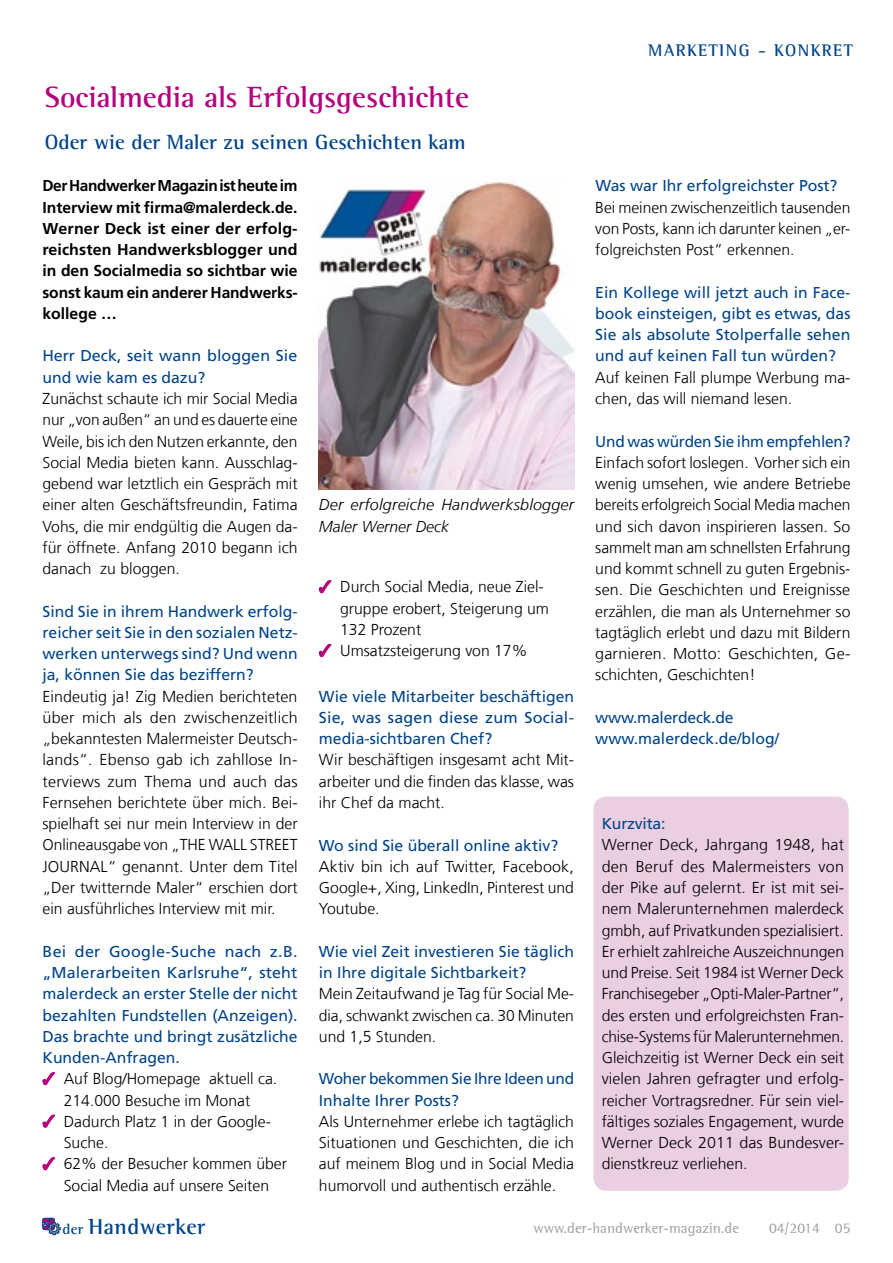
<style>
.page{position:relative;width:893px;height:1263px;background:#fff}
.page>*{position:absolute;margin:0;border:0;box-sizing:border-box;transform-origin:0 0}
.t1{font:700 30px "Rotis Semi Serif";color:#b5007c}
.t2{font:700 22.2px "Rotis Semi Serif";letter-spacing:.02em;color:#00448a}
.t3{font:700 21px "Rotis Semi Serif";color:#00448a}
.t4{font:700 17.25px "Rotis Semi Serif";letter-spacing:.08em;color:#00448a}
.t5{font:300 15.75px/21.3px "Frutiger LT Com";color:#000;text-align:justify}
.t6{font:15.75px/21.3px "Frutiger LT Com";color:#00448a}
.t7{font:700 15.75px/21.3px "Frutiger LT Com";letter-spacing:-.01em;color:#000;text-align:justify}
.t8{font:italic 300 15.75px/21.3px "Frutiger LT Com";letter-spacing:.015em;color:#000}
.t9{font:15px "Rotis Semi Serif";color:#9c9e9f}
.s1{color:#b5007c}
.s2{font-size:14.85px}
</style>
<div class="page">
<div style="left:593px;top:797px;width:256px;height:394px;background:#eacee1;border-radius:13px"></div>
<svg style="left:42px;top:1218px;width:19px;height:17px"></svg>
<svg style="left:42px;top:1072px;width:13px;height:14px"></svg>
<svg style="left:42px;top:1114px;width:13px;height:14px"></svg>
<svg style="left:42px;top:1157px;width:13px;height:14px"></svg>
<svg style="left:318px;top:580px;width:14px;height:14px"></svg>
<svg style="left:318px;top:643px;width:14px;height:15px"></svg>
<img style="left:319px;top:182px;width:255px;height:307px">
<h1 class="t1" style="left:45px;top:79px;width:425px">Socialmedia als Erfolgsgeschichte</h1>
<h3 class="t3" style="left:45px;top:129px;width:422px">Oder wie der Maler zu seinen Geschichten kam</h3>
<p class="t7" style="left:43px;top:175px;width:257px">Der Handwerker Magazin ist heute im Interview mit firma@malerdeck.de.<br>Werner Deck ist einer der erfolg&shy;reichsten Handwerksblogger und in den Socialmedia so sichtbar wie sonst kaum ein anderer Handwerks&shy;kollege …</p>
<p class="t6" style="left:43px;top:345px;width:256px">Herr Deck, seit wann bloggen Sie und wie kam es dazu?</p>
<p class="t5" style="left:43px;top:388px;width:257px">Zunächst schaute ich mir Social Media nur „von außen“ an und es dauerte eine Weile, bis ich den Nutzen erkannte, den Social Media bieten kann. Ausschlag&shy;gebend war letztlich ein Gespräch mit einer alten Geschäftsfreundin, Fatima Vohs, die mir endgültig die Augen da&shy;für öffnete. Anfang 2010 begann ich danach zu bloggen.</p>
<p class="t6" style="left:43px;top:600px;width:257px;text-align:justify">Sind Sie in ihrem Handwerk erfolg&shy;reicher seit Sie in den sozialen Netz&shy;werken unterwegs sind? Und wenn ja, können Sie das beziffern?</p>
<p class="t5" style="left:43px;top:686px;width:257px">Eindeutig ja! Zig Medien berichteten über mich als den zwischenzeitlich „bekanntesten Malermeister Deutsch&shy;lands“. Ebenso gab ich zahllose In&shy;terviews zum Thema und auch das Fernsehen berichtete über mich. Bei&shy;spielhaft sei nur mein Interview in der Onlineausgabe von „THE WALL STREET JOURNAL“ genannt. Unter dem Titel „Der twitternde Maler“ erschien dort ein ausführliches Interview mit mir.</p>
<p class="t6" style="left:43px;top:941px;width:257px;text-align:justify">Bei der Google-Suche nach z.B. „Malerarbeiten Karlsruhe“, steht malerdeck an erster Stelle der nicht bezahlten Fundstellen (Anzeigen).<br>Das brachte und bringt zusätzliche Kunden-Anfragen.</p>
<p class="t5" style="left:43px;top:1068px;width:236px;text-align:center"><span class="s1">✓</span> Auf Blog/Homepage aktuell ca.<br>214.000 Besuche im Monat</p>
<p class="t5" style="left:64px;top:1111px;width:209px;text-indent:-21px"><span class="s1">✓</span> Dadurch Platz 1 in der Google-<br>Suche.</p>
<p class="t5" style="left:43px;top:1153px;width:246px;text-align:center"><span class="s1">✓</span> 62% der Besucher kommen über<br>Social Media auf unsere Seiten</p>
<p class="t8" style="left:319px;top:494px;width:257px">Der erfolgreiche Handwerksblogger<br>Maler Werner Deck</p>
<p class="t5" style="left:340px;top:576px;width:210px;text-align:left;text-indent:-21px"><span class="s1">✓</span> Durch Social Media, neue Ziel&shy;gruppe erobert, Steigerung um<br>132 Prozent</p>
<p class="t5" style="left:319px;top:640px;width:210px"><span class="s1">✓</span> Umsatzsteigerung von 17%</p>
<p class="t6" style="left:319px;top:686px;width:257px;text-align:justify">Wie viele Mitarbeiter beschäftigen Sie, was sagen diese zum Social&shy;media-sichtbaren Chef?</p>
<p class="t5" style="left:319px;top:749px;width:257px">Wir beschäftigen insgesamt acht Mit&shy;arbeiter und die finden das klasse, was ihr Chef da macht.</p>
<p class="t6" style="left:319px;top:834px;width:241px">Wo sind Sie überall online aktiv?</p>
<p class="t5" style="left:319px;top:856px;width:257px">Aktiv bin ich auf Twitter, Facebook, Google+, Xing, LinkedIn, Pinterest und Youtube.</p>
<p class="t6" style="left:319px;top:941px;width:257px">Wie viel Zeit investieren Sie täglich in Ihre digitale Sichtbarkeit?</p>
<p class="t5" style="left:319px;top:983px;width:257px">Mein Zeitaufwand je Tag für Social Me&shy;dia, schwankt zwischen ca. 30 Minuten und 1,5 Stunden.</p>
<p class="t6" style="left:319px;top:1068px;width:257px">Woher bekommen Sie Ihre Ideen und<br>Inhalte Ihrer Posts?</p>
<p class="t5" style="left:319px;top:1111px;width:257px">Als Unternehmer erlebe ich tagtäglich Situationen und Geschichten, die ich auf meinem Blog und in Social Media humorvoll und authentisch erzähle.</p>
<p class="t4" style="left:648px;top:40px;width:206px">MARKETING - KONKRET</p>
<p class="t6" style="left:595px;top:175px;width:244px">Was war Ihr erfolgreichster Post?</p>
<p class="t5" style="left:595px;top:197px;width:257px">Bei meinen zwischenzeitlich tausenden von Posts, kann ich darunter keinen „er&shy;folgreichsten Post“ erkennen.</p>
<p class="t6" style="left:595px;top:282px;width:257px;text-align:justify">Ein Kollege will jetzt auch in Face&shy;book einsteigen, gibt es etwas, das Sie als absolute Stolperfalle sehen und auf keinen Fall tun würden?</p>
<p class="t5" style="left:595px;top:367px;width:257px">Auf keinen Fall plumpe Werbung ma&shy;chen, das will niemand lesen.</p>
<p class="t6" style="left:595px;top:430px;width:257px">Und was würden Sie ihm empfehlen?</p>
<p class="t5" style="left:595px;top:452px;width:257px">Einfach sofort loslegen. Vorher sich ein wenig umsehen, wie andere Betriebe bereits erfolgreich Social Media machen und sich davon inspirieren lassen. So sammelt man am schnellsten Erfahrung und kommt schnell zu guten Ergebnis&shy;sen. Die Geschichten und Ereignisse erzählen, die man als Unternehmer so tagtäglich erlebt und dazu mit Bildern garnieren. Motto: Geschichten, Ge&shy;schichten, Geschichten!</p>
<p class="t6" style="left:595px;top:707px;width:185px">www.malerdeck.de www.malerdeck.de/blog/</p>
<p class="t6" style="left:602px;top:813px;width:65px">Kurzvita:</p>
<p class="t5" style="left:602px;top:834px;width:244px">Werner Deck, Jahrgang 1948, hat den Beruf des Malermeisters von der Pike auf gelernt. Er ist mit sei&shy;nem Malerunternehmen malerdeck gmbh, auf Privatkunden spezialisiert.<br>Er erhielt zahlreiche Auszeichnungen und Preise. Seit 1984 ist Werner Deck Franchisegeber „Opti-Maler-Partner“, des ersten und erfolgreichsten Fran&shy;chise-Systems für Malerunternehmen.<br>Gleichzeitig ist Werner Deck ein seit vielen Jahren gefragter und erfolg&shy;reicher Vortragsredner. Für sein viel&shy;fältiges soziales Engagement, wurde Werner Deck 2011 das Bundesver&shy;dienstkreuz verliehen.</p>
<h2 class="t2" style="left:62px;top:1213px;width:144px"><span class="s2">der</span> Handwerker</h2>
<p class="t9" style="left:534px;top:1219px;width:207px">www.der-handwerker-magazin.de</p>
<p class="t9" style="left:769px;top:1219px;width:83px">04/2014 05</p>
</div>
